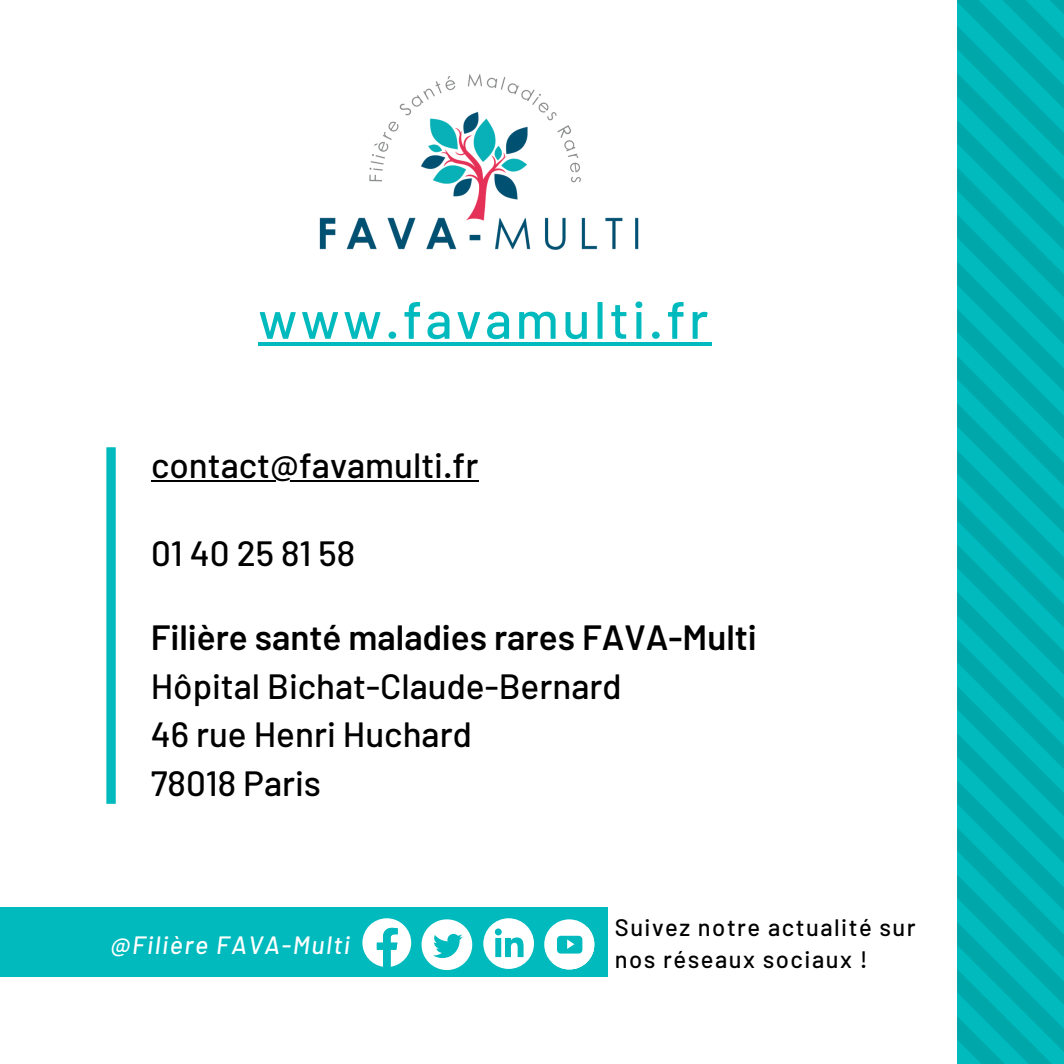
<style>
.page{position:relative;width:1064px;height:1064px;background:#fff}
.page>*{position:absolute;margin:0;border:0;box-sizing:border-box;transform-origin:0 0}
.t1{font:500 52.5px "Barlow";letter-spacing:.065em;color:#01babd}
.t2{font:500 35px/48.8px "Barlow";color:#000}
.t3{font:600 35px "Barlow";color:#000}
.t4{font:italic 500 25px "Barlow";letter-spacing:.065em;color:#fff}
.t5{font:500 23.75px/32px "Barlow";letter-spacing:.065em;color:#000}
</style>
<div class="page">
<img style="left:957px;top:0;width:106px;height:1063px">
<img style="left:319px;top:74px;width:320px;height:176px">
<div style="left:106px;top:447px;width:10px;height:356px;background:#01babd"></div>
<div style="left:0;top:907px;width:608px;height:69px;background:#01babd"></div>
<svg style="left:362px;top:918px;width:49px;height:48px"></svg>
<svg style="left:421px;top:919px;width:51px;height:50px"></svg>
<svg style="left:483px;top:918px;width:51px;height:50px"></svg>
<div style="left:544px;top:919px;width:50px;height:50px;background:#fff;border-radius:50%"></div>
<svg style="left:551px;top:926px;width:44px;height:44px"></svg>
<hr style="left:151px;top:480px;width:327px;height:2px;background:#000">
<hr style="left:258px;top:342px;width:453px;height:4px;background:#01babd">
<h1 class="t1" style="left:258px;top:286px;width:451px">www.favamulti.fr</h1>
<p class="t2" style="left:151px;top:440px;width:329px">contact@favamulti.fr</p>
<p class="t2" style="left:151px;top:527px;width:206px">01 40 25 81 58</p>
<p class="t3" style="left:151px;top:614px;width:607px">Filière santé maladies rares FAVA-Multi</p>
<p class="t2" style="left:151px;top:660px;width:472px">Hôpital Bichat-Claude-Bernard<br>46 rue Henri Huchard<br>78018 Paris</p>
<p class="t4" style="left:110px;top:928px;width:241px">@Filière FAVA-Multi</p>
<p class="t5" style="left:614px;top:910px;width:302px">Suivez notre actualité sur nos réseaux sociaux !</p>
</div>
